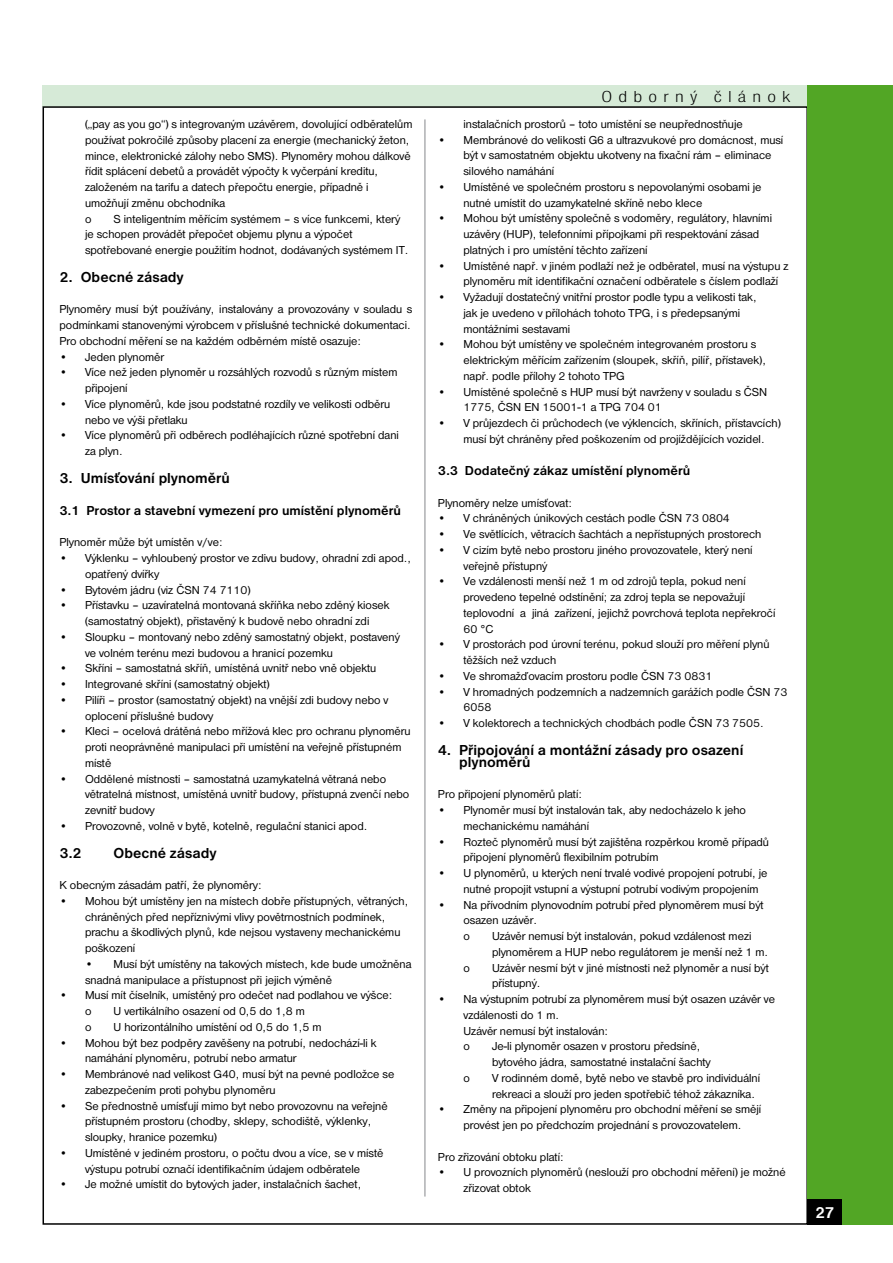
<style>
.page{position:relative;width:893px;height:1263px;background:#fff}
.page>*{position:absolute;margin:0;border:0;box-sizing:border-box;transform-origin:0 0}
.t1{font:16.5px "Nimbus San DEE Ligh Cond";letter-spacing:.3em;color:#000;scale:1.25 1}
.t2{font:700 16.5px "Nimbus San DEE";color:#fff}
.t3{font:700 15px/12px "Nimbus San DEE";color:#000}
.t4{font:700 13.5px "Nimbus San DEE";color:#000}
.t5{font:12px/15.8px "Nimbus San DEE";color:#000}
</style>
<div class="page">
<div style="left:42px;top:85px;width:766px;height:21px;background:#d6ead7"></div>
<hr style="left:424px;top:119px;width:2px;height:1077px;background:#aeafb2">
<div style="left:808px;top:85px;width:85px;height:1140px;background:#52a625"></div>
<div style="left:808px;top:1199px;width:34px;height:26px;background:#000"></div>
<p class="t5" style="left:85px;top:116px;width:329px">(„pay as you go“) s integrovaným uzávěrem, dovolující odběratelům používat pokročilé způsoby placení za energie (mechanický žeton, mince, elektronické zálohy nebo SMS). Plynoměry mohou dálkově řídit splácení debetů a provádět výpočty k vyčerpání kreditu, založeném na tarifu a datech přepočtu energie, případně i umožňují změnu obchodníka<br>o</p>
<p class="t5" style="left:85px;top:211px;width:325px;text-indent:28px">S inteligentním měřícím systémem – s více funkcemi, který je schopen provádět přepočet objemu plynu a výpočet spotřebované energie použitím hodnot, dodávaných systémem IT.</p>
<p class="t3" style="left:60px;top:271px;width:126px">2. Obecné zásady</p>
<p class="t5" style="left:60px;top:302px;width:354px">Plynoměry musí být používány, instalovány a provozovány v souladu s podmínkami stanovenými výrobcem v příslušné technické dokumentaci.<br>Pro obchodní měření se na každém odběrném místě osazuje:</p>
<p class="t5" style="left:60px;top:349px;width:106px">• Jeden plynoměr</p>
<p class="t5" style="left:85px;top:365px;width:314px;text-indent:-26px">• Více než jeden plynoměr u rozsáhlých rozvodů s různým místem připojení</p>
<p class="t5" style="left:85px;top:396px;width:307px;text-indent:-26px">• Více plynoměrů, kde jsou podstatné rozdíly ve velikosti odběru nebo ve výši přetlaku</p>
<p class="t5" style="left:85px;top:428px;width:315px;text-indent:-26px">• Více plynoměrů při odběrech podléhajících různé spotřební dani za plyn.</p>
<p class="t3" style="left:60px;top:472px;width:172px">3. U mísťování plynoměrů</p>
<p class="t4" style="left:60px;top:503px;width:343px">3.1 Prostor a stavební vymezení pro umístění plynoměrů</p>
<p class="t5" style="left:60px;top:535px;width:165px">Plynoměr může být umístěn v/ve:</p>
<p class="t5" style="left:85px;top:550px;width:328px;text-indent:-26px">• Výklenku – vyhloubený prostor ve zdivu budovy, ohradní zdi apod., opatřený dvířky</p>
<p class="t5" style="left:60px;top:582px;width:193px">• Bytovém jádru (viz ČSN 74 7110)</p>
<p class="t5" style="left:60px;top:598px;width:331px;text-align:center">• Přístavku – uzavíratelná montovaná skříňka nebo zděný kiosek (samostatný objekt), přistavěný k budově nebo ohradní zdi</p>
<p class="t5" style="left:85px;top:629px;width:316px;text-indent:-26px">• Sloupku – montovaný nebo zděný samostatný objekt, postavený ve volném terénu mezi budovou a hranicí pozemku</p>
<p class="t5" style="left:60px;top:660px;width:318px">• Skříni – samostatná skříň, umístěná uvnitř nebo vně objektu</p>
<p class="t5" style="left:60px;top:676px;width:212px">• Integrované skříni (samostatný objekt)</p>
<p class="t5" style="left:85px;top:692px;width:305px;text-indent:-26px">• Pilíři – prostor (samostatný objekt) na vnější zdi budovy nebo v oplocení příslušné budovy</p>
<p class="t5" style="left:85px;top:723px;width:327px;text-indent:-26px">• Kleci – ocelová drátěná nebo mřížová klec pro ochranu plynoměru proti neoprávněné manipulaci při umístění na veřejně přístupném místě</p>
<p class="t5" style="left:85px;top:771px;width:326px;text-indent:-26px">• Oddělené místnosti – samostatná uzamykatelná větraná nebo větratelná místnost, umístěná uvnitř budovy, přístupná zvenčí nebo zevnitř budovy</p>
<p class="t5" style="left:60px;top:818px;width:309px">• Provozovně, volně v bytě, kotelně, regulační stanici apod.</p>
<p class="t3" style="left:60px;top:847px;width:24px">3.2</p>
<p class="t3" style="left:114px;top:847px;width:104px">Obecné zásady</p>
<p class="t5" style="left:60px;top:877px;width:204px">K obecným zásadám patří, že plynoměry:</p>
<p class="t5" style="left:85px;top:893px;width:325px;text-indent:-26px">• Mohou být umístěny jen na místech dobře přístupných, větraných, chráněných před nepříznivými vlivy povětrnostních podmínek, prachu a škodlivých plynů, kde nejsou vystaveny mechanickému poškození</p>
<p class="t5" style="left:85px;top:956px;width:328px">• Musí být umístěny na takových místech, kde bude umožněna snadná manipulace a přístupnost při jejich výměně</p>
<p class="t5" style="left:85px;top:987px;width:309px;text-indent:-26px">• Musí mít číselník, umístěný pro odečet nad podlahou ve výšce: o</p>
<p class="t5" style="left:114px;top:1003px;width:193px">U vertikálního osazení od 0,5 do 1,8 m</p>
<p class="t5" style="left:85px;top:1019px;width:8px">o</p>
<p class="t5" style="left:114px;top:1019px;width:210px">U horizontálního umístění od 0,5 do 1,5 m</p>
<p class="t5" style="left:85px;top:1035px;width:293px;text-indent:-26px">• Mohou být bez podpěry zavěšeny na potrubí, nedochází-li k namáhání plynoměru, potrubí nebo armatur</p>
<p class="t5" style="left:85px;top:1066px;width:311px;text-indent:-26px">• Membránové nad velikost G40, musí být na pevné podložce se zabezpečením proti pohybu plynoměru</p>
<p class="t5" style="left:85px;top:1098px;width:304px;text-indent:-26px">• Se přednostně umísťují mimo byt nebo provozovnu na veřejně přístupném prostoru (chodby, sklepy, schodiště, výklenky, sloupky, hranice pozemku)</p>
<p class="t5" style="left:60px;top:1145px;width:325px;text-align:center">• Umístěné v jediném prostoru, o počtu dvou a více, se v místě výstupu potrubí označí identifikačním údajem odběratele</p>
<p class="t5" style="left:60px;top:1176px;width:303px">• Je možné umístit do bytových jader, instalačních šachet,</p>
<h1 class="t1" style="left:601px;top:87px;width:153px">Odborný článok</h1>
<p class="t5" style="left:463px;top:116px;width:281px">instalačních prostorů – toto umístění se neupřednostňuje</p>
<p class="t5" style="left:463px;top:132px;width:321px;text-indent:-26px">• Membránové do velikosti G6 a ultrazvukové pro domácnost, musí být v samostatném objektu ukotveny na fixační rám – eliminace silového namáhání</p>
<p class="t5" style="left:463px;top:179px;width:300px;text-indent:-26px">• Umístěné ve společném prostoru s nepovolanými osobami je nutné umístit do uzamykatelné skříně nebo klece</p>
<p class="t5" style="left:463px;top:211px;width:310px;text-indent:-26px">• Mohou být umístěny společně s vodoměry, regulátory, hlavními uzávěry (HUP), telefonními přípojkami při respektování zásad platných i pro umístění těchto zařízení</p>
<p class="t5" style="left:463px;top:258px;width:327px;text-indent:-26px">• Umístěné např. v jiném podlaží než je odběratel, musí na výstupu z plynoměru mít identifikační označení odběratele s číslem podlaží</p>
<p class="t5" style="left:463px;top:289px;width:295px;text-indent:-26px">• Vyžadují dostatečný vnitřní prostor podle typu a velikosti tak, jak je uvedeno v přílohách tohoto TPG, i s předepsanými montážními sestavami</p>
<p class="t5" style="left:463px;top:337px;width:304px;text-indent:-26px">• Mohou být umístěny ve společném integrovaném prostoru s elektrickým měřícím zařízením (sloupek, skříň, pilíř, přístavek), např. podle přílohy 2 tohoto TPG</p>
<p class="t5" style="left:463px;top:384px;width:305px;text-indent:-26px">• Umístěné společně s HUP musí být navrženy v souladu s ČSN<br>1775, ČSN EN 15001-1 a TPG 704 01</p>
<p class="t5" style="left:463px;top:415px;width:319px;text-indent:-26px">• V průjezdech či průchodech (ve výklencích, skříních, přístavcích) musí být chráněny před poškozením od projíždějících vozidel.</p>
<p class="t4" style="left:438px;top:463px;width:254px">3.3 Dodatečný zákaz umístění plynoměrů</p>
<p class="t5" style="left:438px;top:495px;width:136px">Plynoměry nelze umísťovat:</p>
<p class="t5" style="left:438px;top:511px;width:293px">• V chráněných únikových cestách podle ČSN 73 0804</p>
<p class="t5" style="left:438px;top:526px;width:325px">• Ve světlících, větracích šachtách a nepřístupných prostorech</p>
<p class="t5" style="left:463px;top:542px;width:291px;text-indent:-26px">• V cizím bytě nebo prostoru jiného provozovatele, který není veřejně přístupný</p>
<p class="t5" style="left:463px;top:574px;width:313px;text-indent:-26px">• Ve vzdálenosti menší než 1 m od zdrojů tepla, pokud není provedeno tepelné odstínění; za zdroj tepla se nepovažují teplovodní a jiná zařízení, jejichž povrchová teplota nepřekročí 60 °C</p>
<p class="t5" style="left:463px;top:636px;width:308px;text-indent:-26px">• V prostorách pod úrovní terénu, pokud slouží pro měření plynů těžších než vzduch</p>
<p class="t5" style="left:438px;top:668px;width:276px">• Ve shromažďovacím prostoru podle ČSN 73 0831</p>
<p class="t5" style="left:463px;top:684px;width:325px;text-indent:-26px">• V hromadných podzemních a nadzemních garážích podle ČSN 73<br>6058</p>
<p class="t5" style="left:438px;top:715px;width:327px">• V kolektorech a technických chodbách podle ČSN 73 7505.</p>
<p class="t3" style="left:459px;top:744px;width:286px;text-indent:-21px">4. Připojování a montážní zásady pro osazení plynoměrů</p>
<p class="t5" style="left:438px;top:787px;width:145px">Pro připojení plynoměrů platí:</p>
<p class="t5" style="left:463px;top:802px;width:284px;text-indent:-26px">• Plynoměr musí být instalován tak, aby nedocházelo k jeho mechanickému namáhání</p>
<p class="t5" style="left:463px;top:834px;width:307px;text-indent:-26px">• Rozteč plynoměrů musí být zajištěna rozpěrkou kromě případů připojení plynoměrů flexibilním potrubím</p>
<p class="t5" style="left:463px;top:865px;width:305px;text-indent:-26px">• U plynoměrů, u kterých není trvalé vodivé propojení potrubí, je nutné propojit vstupní a výstupní potrubí vodivým propojením</p>
<p class="t5" style="left:463px;top:897px;width:302px;text-indent:-26px">• Na přívodním plynovodním potrubí před plynoměrem musí být osazen uzávěr.<br>o</p>
<p class="t5" style="left:492px;top:928px;width:278px">Uzávěr nemusí být instalován, pokud vzdálenost mezi plynoměrem a HUP nebo regulátorem je menší než 1 m.</p>
<p class="t5" style="left:463px;top:960px;width:8px">o</p>
<p class="t5" style="left:492px;top:960px;width:278px">Uzávěr nesmí být v jiné místnosti než plynoměr a nusí být přístupný.</p>
<p class="t5" style="left:463px;top:991px;width:313px;text-indent:-26px">• Na výstupním potrubí za plynoměrem musí být osazen uzávěr ve vzdálenosti do 1 m.<br>Uzávěr nemusí být instalován:<br>o</p>
<p class="t5" style="left:492px;top:1038px;width:220px">Je-li plynoměr osazen v prostoru předsíně, bytového jádra, samostatné instalační šachty</p>
<p class="t5" style="left:463px;top:1070px;width:8px">o</p>
<p class="t5" style="left:492px;top:1070px;width:270px">V rodinném domě, bytě nebo ve stavbě pro individuální rekreaci a slouží pro jeden spotřebič téhož zákazníka.</p>
<p class="t5" style="left:438px;top:1101px;width:325px;text-align:center">• Změny na připojení plynoměru pro obchodní měření se smějí provést jen po předchozím projednání s provozovatelem.</p>
<p class="t5" style="left:438px;top:1149px;width:127px">Pro zřizování obtoku platí:</p>
<p class="t5" style="left:463px;top:1164px;width:324px;text-indent:-26px">• U provozních plynoměrů (neslouží pro obchodní měření) je možné zřizovat obtok</p>
<h1 class="t2" style="left:815px;top:1203px;width:21px">27</h1>
</div>
